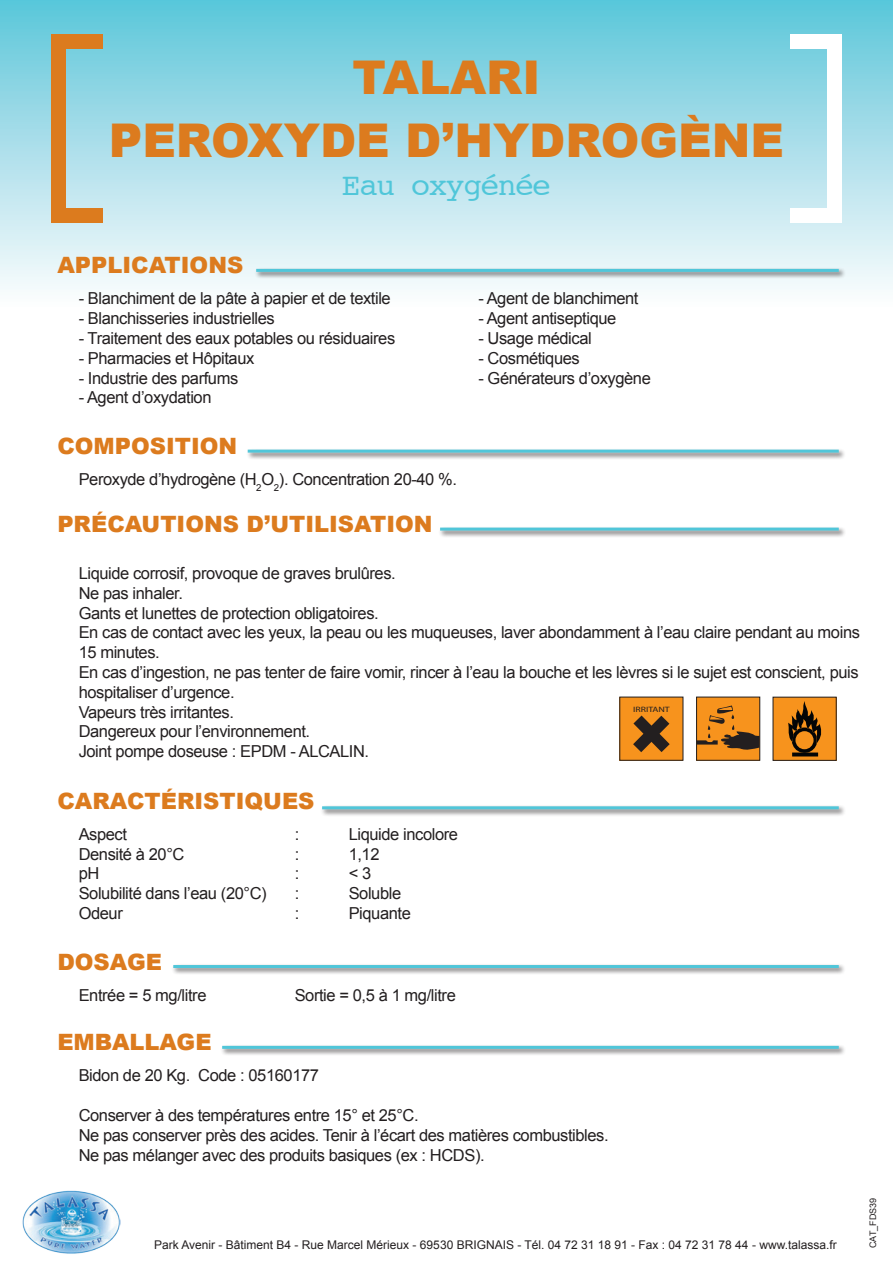
<style>
.page{position:relative;width:893px;height:1263px;background:#fff}
.page>*{position:absolute;margin:0;border:0;box-sizing:border-box;transform-origin:0 0}
.t1{font:900 46.5px/63px "Arial";color:#dc7b1e;text-align:center}
.t2{font:31.5px "Courier";letter-spacing:-.05em;color:#50c6d9}
.t3{font:900 22.5px "Arial";color:#dc7b1e}
.t4{font:16.5px/19.8px "Arial";letter-spacing:-.025em;color:#231f20}
.t5{font:12px "Arial";color:#231f20}
.t6{font:9px "Arial";color:#231f20}
.t7{font:7.8px "Myriad Pro";color:#231f20;scale:1.26 1}
</style>
<div class="page">
<div style="left:0;top:0;width:893px;height:308px;background:linear-gradient(to bottom,#5cc5d9,#fffcfd)"></div>
<div style="left:51px;top:34px;width:14px;height:188px;background:#dc7b1e"></div>
<div style="left:51px;top:34px;width:52px;height:14px;background:#dc7b1e"></div>
<div style="left:51px;top:208px;width:52px;height:14px;background:#dc7b1e"></div>
<div style="left:828px;top:34px;width:14px;height:188px;background:#fff"></div>
<div style="left:790px;top:208px;width:52px;height:14px;background:#fff"></div>
<div style="left:790px;top:34px;width:52px;height:14px;background:#fff"></div>
<div style="left:438px;top:526px;width:408px;height:12px;background:#231f20;opacity:.75"></div>
<hr style="left:440px;top:528px;width:399px;height:3px;background:#50c6d9">
<img style="left:22px;top:1190px;width:99px;height:64px">
<div style="left:220px;top:1044px;width:626px;height:12px;background:#231f20;opacity:.75"></div>
<hr style="left:222px;top:1046px;width:617px;height:3px;background:#50c6d9">
<div style="left:172px;top:963px;width:674px;height:13px;background:#231f20;opacity:.75"></div>
<hr style="left:173px;top:965px;width:666px;height:3px;background:#50c6d9">
<div style="left:320px;top:805px;width:526px;height:12px;background:#231f20;opacity:.75"></div>
<hr style="left:322px;top:806px;width:517px;height:3px;background:#50c6d9">
<div style="left:246px;top:448px;width:600px;height:12px;background:#231f20;opacity:.75"></div>
<hr style="left:248px;top:450px;width:591px;height:3px;background:#50c6d9">
<div style="left:254px;top:267px;width:592px;height:13px;background:#231f20;opacity:.75"></div>
<hr style="left:256px;top:269px;width:583px;height:3px;background:#50c6d9">
<div style="left:697px;top:697px;width:63px;height:63px;background:#f7931d"></div>
<div style="left:696px;top:697px;width:64px;height:64px;border:1px solid #231f20"></div>
<svg style="left:697px;top:705px;width:62px;height:46px"></svg>
<div style="left:620px;top:697px;width:63px;height:63px;background:#f7931d"></div>
<svg style="left:633px;top:715px;width:37px;height:37px"></svg>
<div style="left:773px;top:697px;width:63px;height:63px;background:#f7931d"></div>
<div style="left:773px;top:697px;width:64px;height:64px;border:1px solid #231f20"></div>
<svg style="left:788px;top:701px;width:33px;height:55px"></svg>
<p class="t1" style="left:109px;top:45px;width:677px">TALARI<br>PEROXYDE D’HYDROGÈNE</p>
<p class="t2" style="left:342px;top:161px;width:211px">Eau oxygénée</p>
<p class="t3" style="left:57px;top:249px;width:187px">APPLICATIONS</p>
<p class="t4" style="left:79px;top:289px;width:314px">- Blanchiment de la pâte à papier et de textile</p>
<p class="t4" style="left:79px;top:309px;width:198px">- Blanchisseries industrielles</p>
<p class="t4" style="left:79px;top:328px;width:318px">- Traitement des eaux potables ou résiduaires</p>
<p class="t4" style="left:79px;top:348px;width:177px">- Pharmacies et Hôpitaux</p>
<p class="t4" style="left:79px;top:368px;width:161px">- Industrie des parfums</p>
<p class="t4" style="left:79px;top:388px;width:134px">- Agent d’oxydation</p>
<p class="t3" style="left:57px;top:430px;width:181px">COMPOSITION</p>
<p class="t4" style="left:79px;top:470px;width:380px">Peroxyde d’hydrogène (H<sub>2</sub>O<sub>2</sub>). Concentration 20-40 %.</p>
<p class="t4" style="left:478px;top:289px;width:162px">- Agent de blanchiment</p>
<p class="t4" style="left:478px;top:309px;width:140px">- Agent antiseptique</p>
<p class="t4" style="left:478px;top:328px;width:115px">- Usage médical</p>
<p class="t4" style="left:478px;top:348px;width:103px">- Cosmétiques</p>
<p class="t4" style="left:478px;top:368px;width:174px">- Générateurs d’oxygène</p>
<p class="t3" style="left:57px;top:508px;width:377px">PRÉCAUTIONS D’UTILISATION</p>
<p class="t4" style="left:79px;top:563px;width:319px">Liquide corrosif, provoque de graves brulûres.</p>
<p class="t4" style="left:79px;top:583px;width:106px">Ne pas inhaler.</p>
<p class="t4" style="left:79px;top:603px;width:302px">Gants et lunettes de protection obligatoires.</p>
<p class="t4" style="left:79px;top:623px;width:783px">En cas de contact avec les yeux, la peau ou les muqueuses, laver abondamment à l’eau claire pendant au moins<br>15 minutes.</p>
<p class="t4" style="left:79px;top:662px;width:781px">En cas d’ingestion, ne pas tenter de faire vomir, rincer à l’eau la bouche et les lèvres si le sujet est conscient, puis hospitaliser d’urgence.</p>
<p class="t4" style="left:79px;top:702px;width:157px">Vapeurs très irritantes.</p>
<p class="t4" style="left:79px;top:722px;width:233px">Dangereux pour l’environnement.</p>
<p class="t4" style="left:79px;top:742px;width:292px">Joint pompe doseuse : EPDM - ALCALIN.</p>
<p class="t7" style="left:633px;top:705px;width:31px">IRRITANT</p>
<p class="t3" style="left:57px;top:784px;width:259px">CARACTÉRISTIQUES</p>
<p class="t4" style="left:79px;top:824px;width:50px">Aspect</p>
<p class="t4" style="left:295px;top:824px;width:6px">:</p>
<p class="t4" style="left:349px;top:824px;width:111px">Liquide incolore</p>
<p class="t4" style="left:79px;top:844px;width:107px">Densité à 20°C</p>
<p class="t4" style="left:295px;top:844px;width:6px">:</p>
<p class="t4" style="left:349px;top:844px;width:32px">1,12</p>
<p class="t4" style="left:79px;top:864px;width:22px">pH</p>
<p class="t4" style="left:295px;top:864px;width:6px">:</p>
<p class="t4" style="left:349px;top:864px;width:24px">&lt; 3</p>
<p class="t4" style="left:79px;top:884px;width:190px">Solubilité dans l’eau (20°C)</p>
<p class="t4" style="left:295px;top:884px;width:6px">:</p>
<p class="t4" style="left:349px;top:884px;width:54px">Soluble</p>
<p class="t4" style="left:79px;top:903px;width:46px">Odeur</p>
<p class="t4" style="left:295px;top:903px;width:6px">:</p>
<p class="t4" style="left:349px;top:903px;width:64px">Piquante</p>
<p class="t3" style="left:57px;top:945px;width:106px">DOSAGE</p>
<p class="t4" style="left:79px;top:985px;width:129px">Entrée = 5 mg/litre</p>
<p class="t4" style="left:295px;top:985px;width:163px">Sortie = 0,5 à 1 mg/litre</p>
<p class="t3" style="left:57px;top:1026px;width:156px">EMBALLAGE</p>
<p class="t4" style="left:79px;top:1066px;width:242px">Bidon de 20 Kg. Code : 05160177</p>
<p class="t4" style="left:79px;top:1105px;width:341px">Conserver à des températures entre 15° et 25°C.</p>
<p class="t4" style="left:79px;top:1125px;width:531px">Ne pas conserver près des acides. Tenir à l’écart des matières combustibles.</p>
<p class="t4" style="left:79px;top:1145px;width:407px">Ne pas mélanger avec des produits basiques (ex : HCDS).</p>
<p class="t5" style="left:154px;top:1237px;width:684px">Park Avenir - Bâtiment B4 - Rue Marcel Mérieux - 69530 BRIGNAIS - Tél. 04 72 31 18 91 - Fax : 04 72 31 78 44 - www.talassa.fr</p>
<p class="t6" style="left:867px;top:1248px;width:52px;rotate:-90deg">CAT_FDS39</p>
</div>
